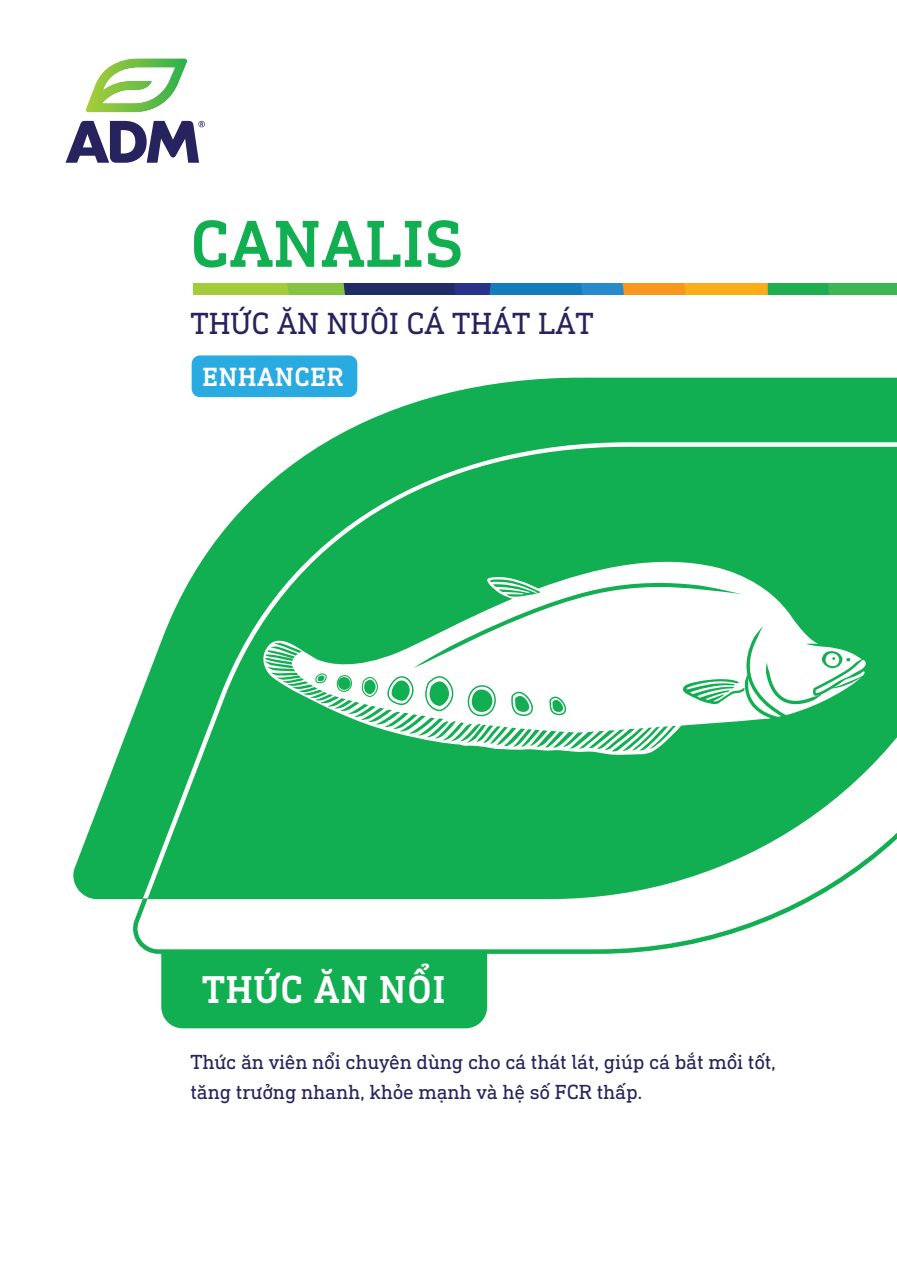
<style>
.page{position:relative;width:897px;height:1266px;background:#fff}
.page>*{position:absolute;margin:0;border:0;box-sizing:border-box;transform-origin:0 0}
.t1{font:67.5px "SVN DIN Next Slab Medium";color:#11af51}
.t2{font:39px "SVN DIN Next Slab Medium";letter-spacing:.025em;color:#fff}
.t3{font:31.5px "SVN DIN Next Slab Regular";color:#27235e}
.t4{font:26.55px "SVN DIN Next Slab Medium";letter-spacing:.025em;color:#fff}
.t5{font:21px/29.7px "SVN DIN Next Slab Regular";letter-spacing:-.01em;color:#27235e}
</style>
<div class="page">
<svg style="left:85px;top:58px;width:102px;height:54px"></svg>
<svg style="left:65px;top:121px;width:140px;height:42px"></svg>
<svg style="left:73px;top:378px;width:823px;height:521px"></svg>
<svg style="left:131px;top:441px;width:765px;height:390px"></svg>
<svg style="left:131px;top:831px;width:765px;height:123px"></svg>
<div style="left:161px;top:953px;width:326px;height:75px;background:#11af51"></div>
<svg style="left:193px;top:284px;width:703px;height:10px"></svg>
<div style="left:192px;top:355px;width:165px;height:42px;background:#29abe2;border-radius:8px"></div>
<svg style="left:861px;top:652px;width:5px;height:41px"></svg>
<svg style="left:261px;top:553px;width:600px;height:202px"></svg>
<svg style="left:388px;top:673px;width:26px;height:31px"></svg>
<svg style="left:361px;top:676px;width:17px;height:20px"></svg>
<svg style="left:550px;top:696px;width:14px;height:18px"></svg>
<svg style="left:511px;top:691px;width:20px;height:24px"></svg>
<svg style="left:424px;top:675px;width:29px;height:35px"></svg>
<h1 class="t1" style="left:190px;top:204px;width:274px">CANALIS</h1>
<h3 class="t3" style="left:190px;top:303px;width:405px">THỨC ĂN NUÔI CÁ THÁT LÁT</h3>
<p class="t4" style="left:202px;top:361px;width:142px">ENHANCER</p>
<h2 class="t2" style="left:202px;top:963px;width:245px">THỨC ĂN NỔI</h2>
<p class="t5" style="left:190px;top:1046px;width:587px">Thức ăn viên nổi chuyên dùng cho cá thát lát, giúp cá bắt mồi tốt, tăng trưởng nhanh, khỏe mạnh và hệ số FCR thấp.</p>
</div>
